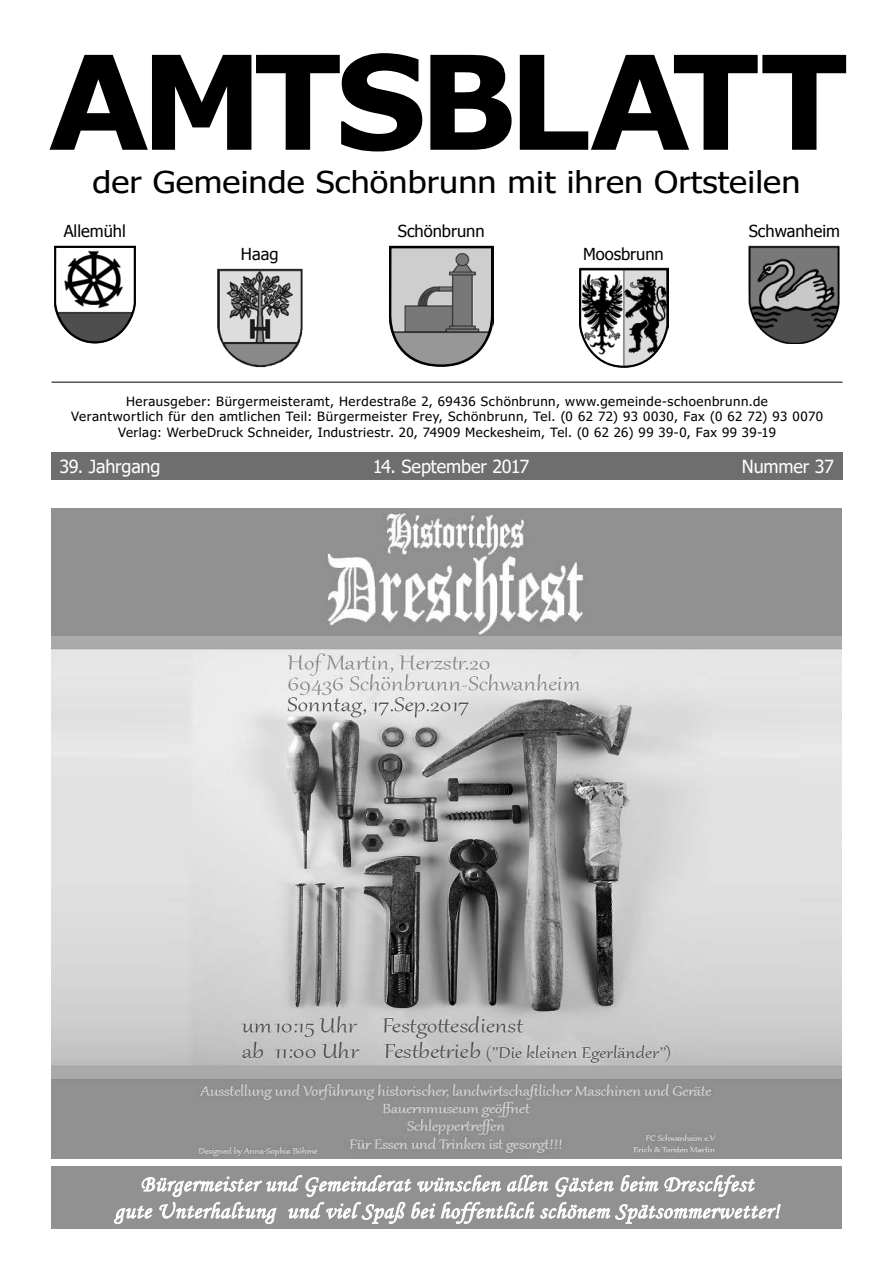
<style>
.page{position:relative;width:893px;height:1263px;background:#fff}
.page>*{position:absolute;margin:0;border:0;box-sizing:border-box;transform-origin:0 0}
.t1{font:700 130.5px "Verdana";letter-spacing:-.065em;color:#000}
.t2{font:30px "Tahoma";letter-spacing:.005em;color:#000;scale:1.14 1}
.t3{font:22.5px/27px "Monotype Corsiva";letter-spacing:.03em;color:#fff;text-align:center}
.t4{font:18px "Tahoma";letter-spacing:-.015em;color:#fff}
.t5{font:16.5px "Tahoma";color:#000}
.t6{font:12.75px/15.3px "Tahoma";letter-spacing:.04em;color:#000;text-align:center;scale:1.04 1}
</style>
<div class="page">
<hr style="left:52px;top:382px;width:790px;height:1px;background:#000">
<div style="left:51px;top:452px;width:791px;height:27px;background:#6e6e6e"></div>
<img style="left:218px;top:268px;width:84px;height:99px">
<img style="left:748px;top:246px;width:91px;height:98px">
<svg style="left:579px;top:267px;width:90px;height:101px"></svg>
<svg style="left:54px;top:245px;width:82px;height:99px"></svg>
<svg style="left:388px;top:245px;width:106px;height:122px;background:#9f9f9f"></svg>
<img style="left:186px;top:508px;width:539px;height:650px">
<svg style="left:114px;top:1174px;width:667px;height:52px;background:#a7a7a7"></svg>
<h1 class="t1" style="left:48px;top:10px;width:802px">AMTSBLATT</h1>
<h2 class="t2" style="left:93px;top:162px;width:622px">der Gemeinde Schönbrunn mit ihren Ortsteilen</h2>
<p class="t5" style="left:64px;top:220px;width:64px">Allemühl</p>
<p class="t5" style="left:398px;top:220px;width:88px">Schönbrunn</p>
<p class="t5" style="left:749px;top:220px;width:93px">Schwanheim</p>
<p class="t5" style="left:241px;top:243px;width:39px">Haag</p>
<p class="t5" style="left:583px;top:243px;width:82px">Moosbrunn</p>
<p class="t6" style="left:71px;top:394px;width:725px">Herausgeber: Bürgermeisteramt, Herdestraße 2, 69436 Schönbrunn, www.gemeinde-schoenbrunn.de<br>Verantwortlich für den amtlichen Teil: Bürgermeister Frey, Schönbrunn, Tel. (0 62 72) 93 0030, Fax (0 62 72) 93 0070<br>Verlag: WerbeDruck Schneider, Industriestr. 20, 74909 Meckesheim, Tel. (0 62 26) 99 39-0, Fax 99 39-19</p>
<h3 class="t4" style="left:60px;top:454px;width:102px">39. Jahrgang</h3>
<h3 class="t4" style="left:373px;top:454px;width:158px">14. September 2017</h3>
<h3 class="t4" style="left:742px;top:454px;width:94px">Nummer 37</h3>
<h3 class="t3" style="left:115px;top:1170px;width:666px">Bürgermeister und Gemeinderat wünschen allen Gästen beim Dreschfest<br>gute Unterhaltung und viel Spaß bei hoffentlich schönem Spätsommerwetter!</h3>
</div>
